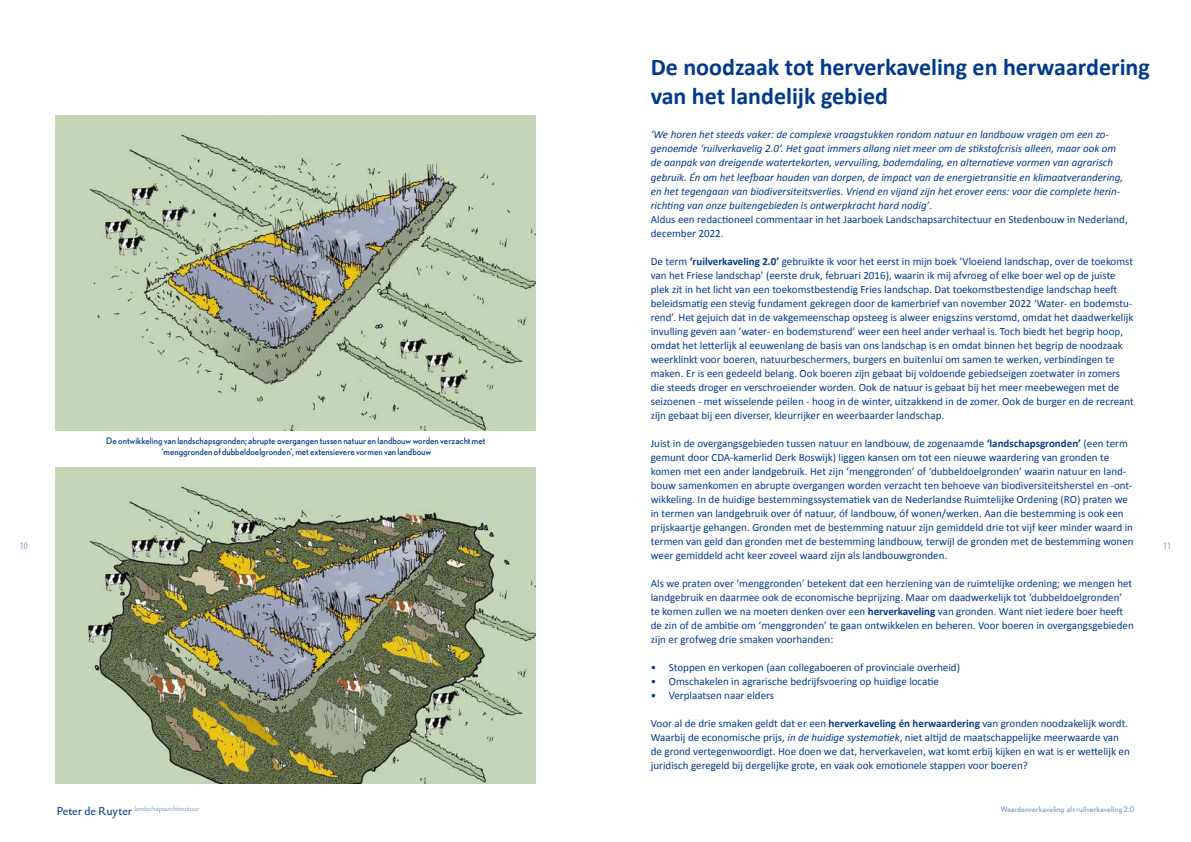
<style>
.page{position:relative;width:1191px;height:842px;background:#fff}
.page>*{position:absolute;margin:0;border:0;box-sizing:border-box;transform-origin:0 0}
.t1{font:700 24px/28.8px "Calibri";color:#003a8c}
.t2{font:11px/14px "Calibri";color:#003a8c}
.t3{font:italic 11px/14px "Calibri";color:#003a8c}
.t4{font:condensed 10px "Myriad Pro";color:#81a1c8}
.t5{font:9px/10.8px "Nobel";color:#003a8c;text-align:center}
.t6{font:8px "Nobel";color:#81a1c8}
.t7{font:7px "DTL Haarlemmer Sans D";color:#81a1c8}
.s1{font-style:normal}
.s2{font-weight:700}
.s3{font-style:italic}
.s4{font-size:12px;color:#003a8c}
</style>
<div class="page">
<img style="left:56px;top:115px;width:480px;height:316px">
<img style="left:56px;top:468px;width:480px;height:315px">
<h1 class="t1" style="left:651px;top:51px;width:500px">De noodzaak tot herverkaveling en herwaardering van het landelijk gebied</h1>
<p class="t3" style="left:651px;top:127px;width:478px">‘We horen het steeds vaker: de complexe vraagstukken rondom natuur en landbouw vragen om een zo&shy;genoemde ‘ruilverkavelig 2.0’. Het gaat immers allang niet meer om de stikstofcrisis alleen, maar ook om de aanpak van dreigende watertekorten, vervuiling, bodemdaling, en alternatieve vormen van agrarisch gebruik. Én om het leefbaar houden van dorpen, de impact van de energietransitie en klimaatverandering, en het tegengaan van biodiversiteitsverlies. Vriend en vijand zijn het erover eens: voor die complete herin&shy;richting van onze buitengebieden is ontwerpkracht hard nodig’<span class="s1">.<br>Aldus een redactioneel commentaar in het Jaarboek Landschapsarchitectuur en Stedenbouw in Nederland, december 2022.</span></p>
<p class="t2" style="left:651px;top:254px;width:484px">De term <span class="s2">‘ruilverkaveling 2.0’</span> gebruikte ik voor het eerst in mijn boek ‘Vloeiend landschap, over de toekomst van het Friese landschap’ (eerste druk, februari 2016), waarin ik mij afvroeg of elke boer wel op de juiste plek zit in het licht van een toekomstbestendig Fries landschap. Dat toekomstbestendige landschap heeft beleidsmatig een stevig fundament gekregen door de kamerbrief van november 2022 ‘Water- en bodemstu&shy;rend’. Het gejuich dat in de vakgemeenschap opsteeg is alweer enigszins verstomd, omdat het daadwerkelijk invulling geven aan ‘water- en bodemsturend’ weer een heel ander verhaal is. Toch biedt het begrip hoop, omdat het letterlijk al eeuwenlang de basis van ons landschap is en omdat binnen het begrip de noodzaak weerklinkt voor boeren, natuurbeschermers, burgers en buitenlui om samen te werken, verbindingen te maken. Er is een gedeeld belang. Ook boeren zijn gebaat bij voldoende gebiedseigen zoetwater in zomers die steeds droger en verschroeiender worden. Ook de natuur is gebaat bij het meer meebewegen met de seizoenen - met wisselende peilen - hoog in de winter, uitzakkend in de zomer. Ook de burger en de recreant zijn gebaat bij een diverser, kleurrijker en weerbaarder landschap.</p>
<p class="t2" style="left:651px;top:436px;width:484px">Juist in de overgangsgebieden tussen natuur en landbouw, de zogenaamde <span class="s2">‘landschapsgronden’</span> (een term gemunt door CDA-kamerlid Derk Boswijk) liggen kansen om tot een nieuwe waardering van gronden te komen met een ander landgebruik. Het zijn ‘menggronden’ of ‘dubbeldoelgronden’ waarin natuur en land&shy;bouw samenkomen en abrupte overgangen worden verzacht ten behoeve van biodiversiteitsherstel en -ont&shy;wikkeling. In de huidige bestemmingssystematiek van de Nederlandse Ruimtelijke Ordening (RO) praten we in termen van landgebruik over óf natuur, óf landbouw, óf wonen/werken. Aan die bestemming is ook een prijskaartje gehangen. Gronden met de bestemming natuur zijn gemiddeld drie tot vijf keer minder waard in termen van geld dan gronden met de bestemming landbouw, terwijl de gronden met de bestemming wonen weer gemiddeld acht keer zoveel waard zijn als landbouwgronden.</p>
<p class="t2" style="left:651px;top:576px;width:484px">Als we praten over ‘menggronden’ betekent dat een herziening van de ruimtelijke ordening; we mengen het landgebruik en daarmee ook de economische beprijzing. Maar om daadwerkelijk tot ‘dubbeldoelgronden’ te komen zullen we na moeten denken over een <span class="s2">herverkaveling</span> van gronden. Want niet iedere boer heeft de zin of de ambitie om ‘menggronden’ te gaan ontwikkelen en beheren. Voor boeren in overgangsgebieden zijn er grofweg drie smaken voorhanden:</p>
<p class="t2" style="left:651px;top:660px;width:311px">• Stoppen en verkopen (aan collegaboeren of provinciale overheid)</p>
<p class="t2" style="left:651px;top:674px;width:290px">• Omschakelen in agrarische bedrijfsvoering op huidige locatie</p>
<p class="t2" style="left:651px;top:688px;width:125px">• Verplaatsen naar elders</p>
<p class="t2" style="left:651px;top:716px;width:480px">Voor al de drie smaken geldt dat er een <span class="s2">herverkaveling én herwaardering</span> van gronden noodzakelijk wordt.<br>Waarbij de economische prijs, <span class="s3">in de huidige systematiek</span>, niet altijd de maatschappelijke meerwaarde van de grond vertegenwoordigt. Hoe doen we dat, herverkavelen, wat komt erbij kijken en wat is er wettelijk en juridisch geregeld bij dergelijke grote, en vaak ook emotionele stappen voor boeren?</p>
<p class="t5" style="left:106px;top:435px;width:381px">De ontwikkeling van landschapsgronden; abrupte overgangen tussen natuur en landbouw worden verzacht met ‘menggronden of dubbeldoelgronden’, met extensievere vormen van landbouw</p>
<p class="t4" style="left:20px;top:540px;width:9px">10</p>
<p class="t4" style="left:1163px;top:540px;width:9px">11</p>
<p class="t7" style="left:57px;top:804px;width:144px"><span class="s4">Peter de Ruyter</span> landschapsarchitectuur</p>
<p class="t6" style="left:1000px;top:805px;width:135px">Waardenverkaveling als ruilverkaveling 2.0</p>
</div>
